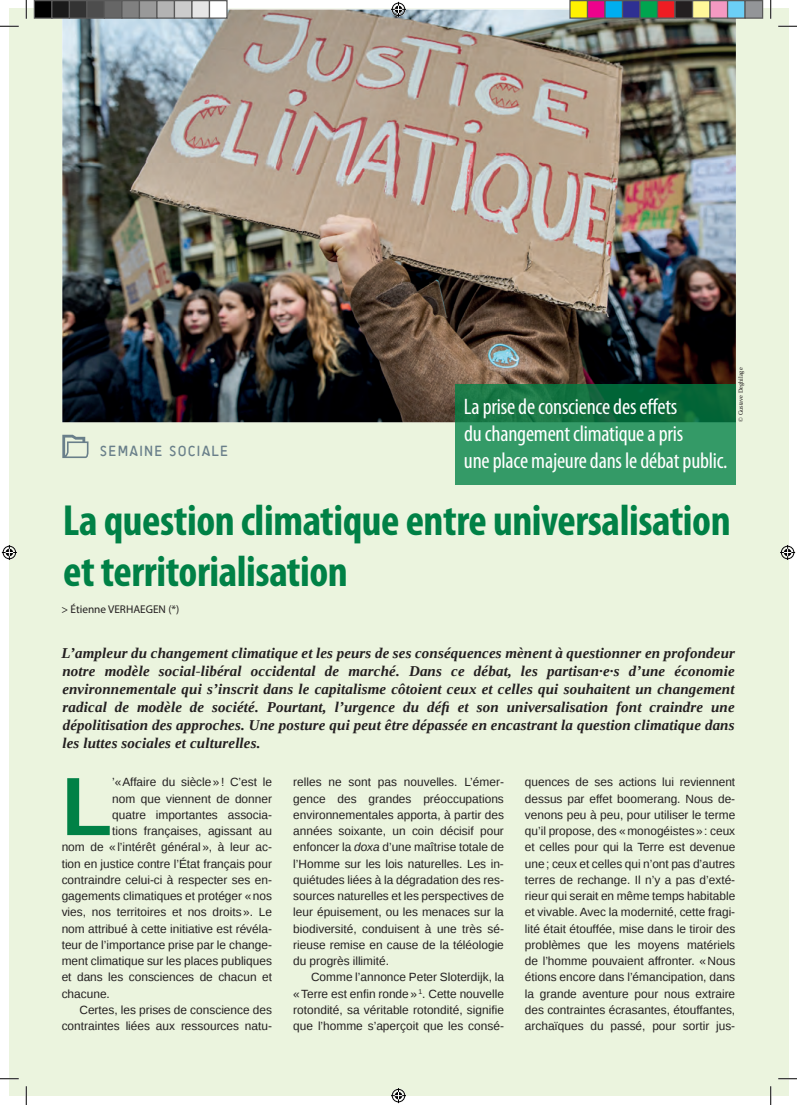
<style>
.page{position:relative;width:797px;height:1105px;background:#fff}
.page>*{position:absolute;margin:0;border:0;box-sizing:border-box;transform-origin:0 0}
.dossier__TXT_courant{font:700 82.75px "Liberation Sans";color:#008146}
.t1{font:700 condensed 43.75px/51.8px "Myriad Pro";letter-spacing:-.01em;color:#008146}
.t2{font:condensed 22.5px/27px "Myriad Pro";letter-spacing:-.01em;color:#fff}
.t3{font:italic 700 15px/18px "Liberation Serif";letter-spacing:.01em;color:#231f20;text-align:justify}
.t4{font:15px "Sci Fly Sans";letter-spacing:.085em;color:#697f8a}
.dossier__txt_courant{font:11.88px/16.2px "Liberation Sans";color:#231f20;text-align:justify}
.dossier__TXT_courant-2{font:11.88px "Liberation Sans";color:#231f20}
.AUTEURS{font:11.25px "Myriad Pro";color:#231f20}
.txt_courant_2{font:6.25px "Liberation Serif";color:#231f20}
.s1{font-style:italic}
</style>
<div class="page">
<div style="left:9px;top:9px;width:727px;height:1087px;background:#ebf4de"></div>
<svg style="left:62px;top:435px;width:26px;height:23px"></svg>
<img style="left:62px;top:10px;width:674px;height:412px">
<div style="left:736px;top:9px;width:52px;height:1087px;background:#ebf4de"></div>
<svg style="left:455px;top:385px;width:280px;height:100px;fill:#349a67"></svg>
<svg style="left:0;top:25px;width:19px;height:2px"></svg>
<svg style="left:778px;top:25px;width:19px;height:2px"></svg>
<svg style="left:0;top:1078px;width:19px;height:1px"></svg>
<svg style="left:778px;top:1078px;width:19px;height:1px"></svg>
<svg style="left:25px;top:0;width:2px;height:19px"></svg>
<svg style="left:25px;top:1086px;width:2px;height:19px"></svg>
<svg style="left:770px;top:0;width:1px;height:19px"></svg>
<svg style="left:770px;top:1086px;width:1px;height:19px"></svg>
<svg style="left:391px;top:2px;width:15px;height:15px"></svg>
<svg style="left:391px;top:1088px;width:15px;height:15px"></svg>
<svg style="left:2px;top:545px;width:15px;height:15px"></svg>
<svg style="left:780px;top:545px;width:15px;height:15px"></svg>
<div style="left:34px;top:1px;width:18px;height:17px;background:#000"></div>
<div style="left:34px;top:0;width:18px;height:19px;border:1px solid #595959"></div>
<div style="left:52px;top:1px;width:17px;height:17px;background:#1a1a1a"></div>
<div style="left:51px;top:0;width:19px;height:19px;border:1px solid #595959"></div>
<div style="left:69px;top:1px;width:18px;height:17px;background:#333"></div>
<div style="left:69px;top:0;width:19px;height:19px;border:1px solid #595959"></div>
<div style="left:87px;top:1px;width:17px;height:17px;background:#4d4d4d"></div>
<div style="left:86px;top:0;width:19px;height:19px;border:1px solid #595959"></div>
<div style="left:104px;top:1px;width:18px;height:17px;background:#666"></div>
<div style="left:104px;top:0;width:18px;height:19px;border:1px solid #595959"></div>
<div style="left:122px;top:1px;width:17px;height:17px;background:#808080"></div>
<div style="left:121px;top:0;width:19px;height:19px;border:1px solid #595959"></div>
<div style="left:139px;top:1px;width:18px;height:17px;background:#999"></div>
<div style="left:139px;top:0;width:19px;height:19px;border:1px solid #595959"></div>
<div style="left:157px;top:1px;width:17px;height:17px;background:#b3b3b3"></div>
<div style="left:156px;top:0;width:19px;height:19px;border:1px solid #595959"></div>
<div style="left:174px;top:1px;width:18px;height:17px;background:#ccc"></div>
<div style="left:174px;top:0;width:18px;height:19px;border:1px solid #595959"></div>
<div style="left:192px;top:1px;width:17px;height:17px;background:#e6e6e6"></div>
<div style="left:191px;top:0;width:19px;height:19px;border:1px solid #595959"></div>
<div style="left:209px;top:1px;width:18px;height:17px;background:#fff"></div>
<div style="left:209px;top:0;width:19px;height:19px;border:1px solid #595959"></div>
<div style="left:570px;top:1px;width:17px;height:17px;background:#fff101"></div>
<div style="left:569px;top:0;width:19px;height:19px;border:1px solid #595959"></div>
<div style="left:587px;top:1px;width:18px;height:17px;background:#ed028c"></div>
<div style="left:587px;top:0;width:18px;height:19px;border:1px solid #595959"></div>
<div style="left:605px;top:1px;width:17px;height:17px;background:#00aeef"></div>
<div style="left:604px;top:0;width:19px;height:19px;border:1px solid #595959"></div>
<div style="left:622px;top:1px;width:18px;height:17px;background:#2e3092"></div>
<div style="left:622px;top:0;width:18px;height:19px;border:1px solid #595959"></div>
<div style="left:640px;top:1px;width:17px;height:17px;background:#00a54f"></div>
<div style="left:639px;top:0;width:19px;height:19px;border:1px solid #595959"></div>
<div style="left:657px;top:1px;width:18px;height:17px;background:#ee1d23"></div>
<div style="left:657px;top:0;width:18px;height:19px;border:1px solid #595959"></div>
<div style="left:675px;top:1px;width:17px;height:17px;background:#231f20"></div>
<div style="left:674px;top:0;width:19px;height:19px;border:1px solid #595959"></div>
<div style="left:692px;top:1px;width:18px;height:17px;background:#fff79a"></div>
<div style="left:692px;top:0;width:18px;height:19px;border:1px solid #595959"></div>
<div style="left:710px;top:1px;width:17px;height:17px;background:#f499c2"></div>
<div style="left:709px;top:0;width:19px;height:19px;border:1px solid #595959"></div>
<div style="left:727px;top:1px;width:18px;height:17px;background:#6bcff6"></div>
<div style="left:727px;top:0;width:18px;height:19px;border:1px solid #595959"></div>
<div style="left:745px;top:1px;width:17px;height:17px;background:#939598"></div>
<div style="left:744px;top:0;width:19px;height:19px;border:1px solid #595959"></div>
<p class="t4" style="left:100px;top:442px;width:130px">SEMAINE SOCIALE</p>
<p class="t2" style="left:464px;top:393px;width:265px">La prise de conscience des effets<br>du changement climatique a pris<br>une place majeure dans le débat public.</p>
<p class="txt_courant_2" style="left:736px;top:422px;width:56px;rotate:-90deg">© Gustave Deghilage</p>
<p class="t1" style="left:63px;top:493px;width:669px">La question climatique entre universalisation et territorialisation</p>
<p class="AUTEURS" style="left:61px;top:603px;width:119px">&gt; Étienne VERHAEGEN (*)</p>
<p class="t3" style="left:62px;top:644px;width:675px">L’ampleur du changement climatique et les peurs de ses conséquences mènent à questionner en profondeur notre modèle social-libéral occidental de marché. Dans ce débat, les partisan·e·s d’une économie environnementale qui s’inscrit dans le capitalisme côtoient ceux et celles qui souhaitent un changement radical de modèle de société. Pourtant, l’urgence du défi et son universalisation font craindre une dépolitisation des approches. Une posture qui peut être dépassée en encastrant la question climatique dans les luttes sociales et culturelles.</p>
<p class="dossier__TXT_courant" style="left:62px;top:750px;width:52px">L</p>
<p class="dossier__TXT_courant-2" style="left:112px;top:775px;width:161px">’«Affaire du siècle»! C’est le</p>
<p class="dossier__txt_courant" style="left:293px;top:774px;width:212px">relles ne sont pas nouvelles. L’émer&shy;gence des grandes préoccupations environnementales apporta, à partir des années soixante, un coin décisif pour enfoncer la <span class="s1">doxa</span> d’une maîtrise totale de l’Homme sur les lois naturelles. Les in&shy;quiétudes liées à la dégradation des res&shy;sources naturelles et les perspectives de leur épuisement, ou les menaces sur la biodiversité, conduisent à une très sé&shy;rieuse remise en cause de la téléologie du progrès illimité.</p>
<p class="dossier__txt_courant" style="left:293px;top:969px;width:212px;text-indent:18px">Comme l’annonce Peter Sloterdijk, la « Terre est enfin ronde » <sup>1</sup>. Cette nouvelle rotondité, sa véritable rotondité, signifie que l’homme s’aperçoit que les consé-</p>
<p class="dossier__txt_courant" style="left:525px;top:775px;width:212px">quences de ses actions lui reviennent dessus par effet boomerang. Nous de&shy;venons peu à peu, pour utiliser le terme qu’il propose, des «monogéistes»: ceux et celles pour qui la Terre est devenue une; ceux et celles qui n’ont pas d’autres terres de rechange. Il n’y a pas d’exté&shy;rieur qui serait en même temps habitable et vivable. Avec la modernité, cette fragi&shy;lité était étouffée, mise dans le tiroir des problèmes que les moyens matériels de l’homme pouvaient affronter. «Nous étions encore dans l’émancipation, dans la grande aventure pour nous extraire des contraintes écrasantes, étouffantes, archaïques du passé, pour sortir jus-</p>
<p class="dossier__TXT_courant-2" style="left:112px;top:792px;width:161px">nom que viennent de donner</p>
<p class="dossier__TXT_courant-2" style="left:112px;top:808px;width:161px">quatre importantes associa-</p>
<p class="dossier__TXT_courant-2" style="left:112px;top:824px;width:161px">tions françaises, agissant au</p>
<p class="dossier__TXT_courant-2" style="left:62px;top:840px;width:212px">nom de «l’intérêt général», à leur ac-</p>
<p class="dossier__TXT_courant-2" style="left:62px;top:857px;width:212px">tion en justice contre l’État français pour</p>
<p class="dossier__TXT_courant-2" style="left:62px;top:873px;width:212px">contraindre celui-ci à respecter ses en-</p>
<p class="dossier__TXT_courant-2" style="left:62px;top:889px;width:212px">gagements climatiques et protéger «nos</p>
<p class="dossier__TXT_courant-2" style="left:62px;top:905px;width:212px">vies, nos territoires et nos droits». Le</p>
<p class="dossier__TXT_courant-2" style="left:62px;top:922px;width:212px">nom attribué à cette initiative est révéla-</p>
<p class="dossier__TXT_courant-2" style="left:62px;top:938px;width:212px">teur de l’importance prise par le change-</p>
<p class="dossier__TXT_courant-2" style="left:62px;top:954px;width:212px">ment climatique sur les places publiques</p>
<p class="dossier__TXT_courant-2" style="left:62px;top:970px;width:212px">et dans les consciences de chacun et</p>
<p class="dossier__TXT_courant-2" style="left:62px;top:987px;width:50px">chacune.</p>
<p class="dossier__txt_courant" style="left:62px;top:1002px;width:212px;text-align:right">Certes, les prises de conscience des contraintes liées aux ressources natu-</p>
</div>
